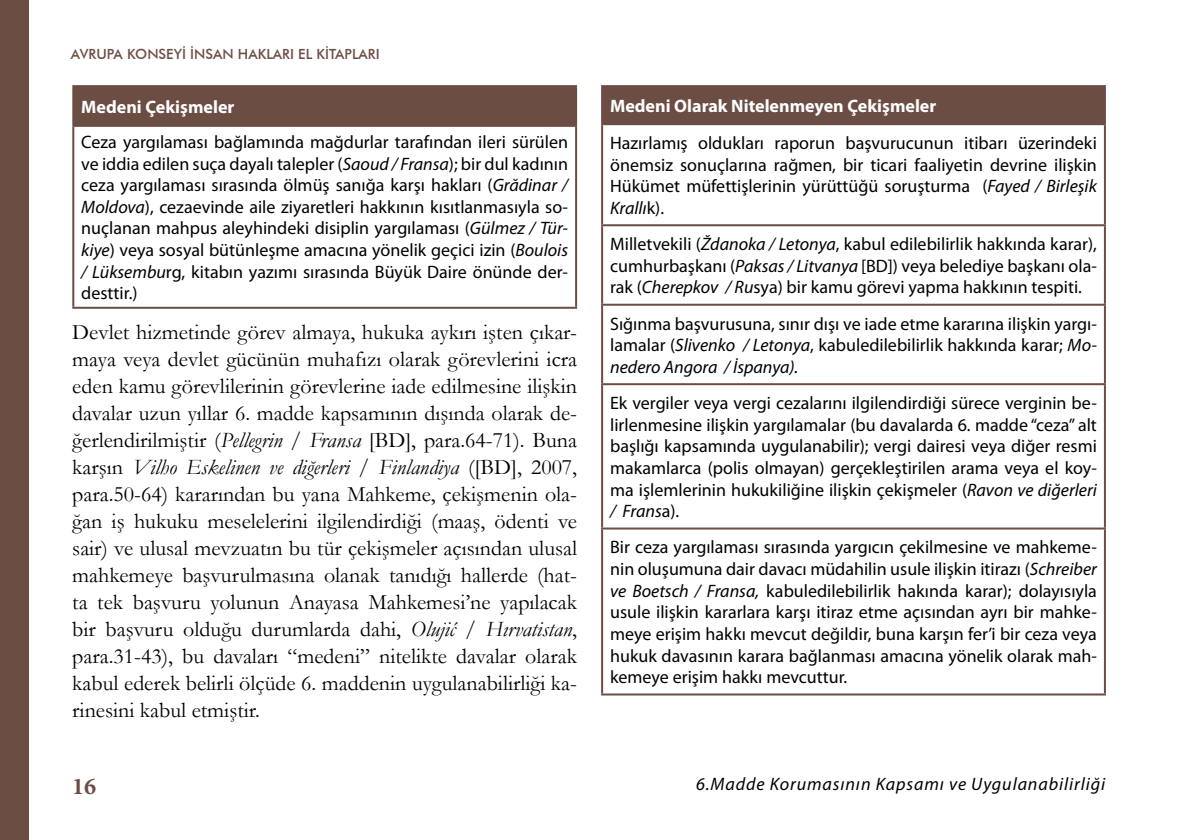
<style>
.page{position:relative;width:1191px;height:840px;background:#fff}
.page>*{position:absolute;margin:0;border:0;box-sizing:border-box;transform-origin:0 0}
.t1{font:700 24px "Minion Pro";color:#6c4d44}
.t2{font:22px/27px "Garamond";color:#000;text-align:justify}
.t3{font:18px/21.6px "Myriad Pro";color:#000;text-align:justify}
.t4{font:700 18px "Myriad Pro";color:#fff}
.t5{font:italic 18px "Myriad Pro";letter-spacing:.05em;color:#000}
.t6{font:500 14px "Futura BT";color:#6c4d44}
.s1{font-style:italic}
</style>
<div class="page">
<div style="left:0;top:0;width:28px;height:839px;background:#6c4d44"></div>
<div style="left:73px;top:86px;width:503px;height:40px;background:#6c4d44"></div>
<hr style="left:72px;top:85px;width:505px;height:2px;background:#6c4d44">
<hr style="left:72px;top:87px;width:2px;height:38px;background:#6c4d44">
<hr style="left:575px;top:87px;width:2px;height:38px;background:#6c4d44">
<hr style="left:72px;top:125px;width:505px;height:2px;background:#6c4d44">
<hr style="left:72px;top:127px;width:2px;height:179px;background:#6c4d44">
<hr style="left:575px;top:127px;width:2px;height:179px;background:#6c4d44">
<hr style="left:72px;top:306px;width:505px;height:2px;background:#6c4d44">
<div style="left:602px;top:86px;width:503px;height:38px;background:#6c4d44"></div>
<hr style="left:601px;top:85px;width:505px;height:2px;background:#6c4d44">
<hr style="left:601px;top:87px;width:2px;height:36px;background:#6c4d44">
<hr style="left:1104px;top:87px;width:2px;height:36px;background:#6c4d44">
<hr style="left:601px;top:123px;width:505px;height:2px;background:#6c4d44">
<hr style="left:601px;top:125px;width:2px;height:99px;background:#6c4d44">
<hr style="left:1104px;top:125px;width:2px;height:99px;background:#6c4d44">
<hr style="left:601px;top:224px;width:505px;height:2px;background:#6c4d44">
<hr style="left:601px;top:226px;width:2px;height:77px;background:#6c4d44">
<hr style="left:1104px;top:226px;width:2px;height:77px;background:#6c4d44">
<hr style="left:601px;top:303px;width:505px;height:2px;background:#6c4d44">
<hr style="left:601px;top:305px;width:2px;height:78px;background:#6c4d44">
<hr style="left:1104px;top:305px;width:2px;height:78px;background:#6c4d44">
<hr style="left:601px;top:383px;width:505px;height:2px;background:#6c4d44">
<hr style="left:601px;top:385px;width:2px;height:142px;background:#6c4d44">
<hr style="left:1104px;top:385px;width:2px;height:142px;background:#6c4d44">
<hr style="left:601px;top:527px;width:505px;height:2px;background:#6c4d44">
<hr style="left:601px;top:529px;width:2px;height:164px;background:#6c4d44">
<hr style="left:1104px;top:529px;width:2px;height:164px;background:#6c4d44">
<hr style="left:601px;top:693px;width:505px;height:2px;background:#6c4d44">
<p class="t6" style="left:71px;top:46px;width:310px">AVRUPA KONSEYİ İNSAN HAKLARI EL KİTAPLARI</p>
<p class="t4" style="left:81px;top:95px;width:154px">Medeni Çekişmeler</p>
<p class="t3" style="left:81px;top:131px;width:488px">Ceza yargılaması bağlamında mağdurlar tarafından ileri sürülen ve iddia edilen suça dayalı talepler (<span class="s1">Saoud / Fransa</span>); bir dul kadının ceza yargılaması sırasında ölmüş sanığa karşı hakları (<span class="s1">Grădinar / Moldova</span>), cezaevinde aile ziyaretleri hakkının kısıtlanmasıyla so&shy;nuçlanan mahpus aleyhindeki disiplin yargılaması (<span class="s1">Gülmez / Tür&shy;kiye</span>) veya sosyal bütünleşme amacına yönelik geçici izin (<span class="s1">Boulois / Lüksembu</span>rg, kitabın yazımı sırasında Büyük Daire önünde der&shy;desttir.)</p>
<p class="t2" style="left:72px;top:318px;width:506px">Devlet hizmetinde görev almaya, hukuka aykırı işten çıkar&shy;maya veya devlet gücünün muhafızı olarak görevlerini icra eden kamu görevlilerinin görevlerine iade edilmesine ilişkin davalar uzun yıllar 6. madde kapsamının dışında olarak de&shy;ğerlendirilmiştir (<span class="s1">Pellegrin / Fransa</span> [BD], para.64-71). Buna karşın <span class="s1">Vilho Eskelinen ve diğerleri / Finlandiya</span> ([BD], 2007, para.50-64) kararından bu yana Mahkeme, çekişmenin ola&shy;ğan iş hukuku meselelerini ilgilendirdiği (maaş, ödenti ve sair) ve ulusal mevzuatın bu tür çekişmeler açısından ulusal mahkemeye başvurulmasına olanak tanıdığı hallerde (hat&shy;ta tek başvuru yolunun Anayasa Mahkemesi’ne yapılacak bir başvuru olduğu durumlarda dahi, <span class="s1">Olujić / Hırvatistan</span>, para.31-43), bu davaları “medeni” nitelikte davalar olarak kabul ederek belirli ölçüde 6. maddenin uygulanabilirliği ka&shy;rinesini kabul etmiştir.</p>
<h1 class="t1" style="left:72px;top:768px;width:25px">16</h1>
<p class="t4" style="left:610px;top:94px;width:328px">Medeni Olarak Nitelenmeyen Çekişmeler</p>
<p class="t3" style="left:610px;top:132px;width:488px">Hazırlamış oldukları raporun başvurucunun itibarı üzerindeki önemsiz sonuçlarına rağmen, bir ticari faaliyetin devrine ilişkin Hükümet müfettişlerinin yürüttüğü soruşturma (<span class="s1">Fayed / Birleşik Krallı</span>k).</p>
<p class="t3" style="left:610px;top:233px;width:488px">Milletvekili (<span class="s1">Ždanoka / Letonya</span>, kabul edilebilirlik hakkında karar), cumhurbaşkanı (<span class="s1">Paksas / Litvanya</span> [BD]) veya belediye başkanı ola&shy;rak (<span class="s1">Cherepkov / Ru</span>sya) bir kamu görevi yapma hakkının tespiti.</p>
<p class="t3" style="left:610px;top:312px;width:488px">Sığınma başvurusuna, sınır dışı ve iade etme kararına ilişkin yargı&shy;lamalar (<span class="s1">Slivenko / Letonya</span>, kabuledilebilirlik hakkında karar; <span class="s1">Mo&shy;nedero Angora / İspanya).</span></p>
<p class="t3" style="left:610px;top:391px;width:488px">Ek vergiler veya vergi cezalarını ilgilendirdiği sürece verginin be&shy;lirlenmesine ilişkin yargılamalar (bu davalarda 6. madde “ceza” alt başlığı kapsamında uygulanabilir); vergi dairesi veya diğer resmi makamlarca (polis olmayan) gerçekleştirilen arama veya el koy&shy;ma işlemlerinin hukukiliğine ilişkin çekişmeler (<span class="s1">Ravon ve diğerleri / Frans</span>a).</p>
<p class="t3" style="left:610px;top:536px;width:488px">Bir ceza yargılaması sırasında yargıcın çekilmesine ve mahkeme&shy;nin oluşumuna dair davacı müdahilin usule ilişkin itirazı (<span class="s1">Schreiber ve Boetsch / Fransa,</span> kabuledilebilirlik hakında karar); dolayısıyla usule ilişkin kararlara karşı itiraz etme açısından ayrı bir mahke&shy;meye erişim hakkı mevcut değildir, buna karşın fer’i bir ceza veya hukuk davasının karara bağlanması amacına yönelik olarak mah&shy;kemeye erişim hakkı mevcuttur.</p>
<p class="t5" style="left:696px;top:772px;width:411px">6.Madde Korumasının Kapsamı ve Uygulanabilirliği</p>
</div>
